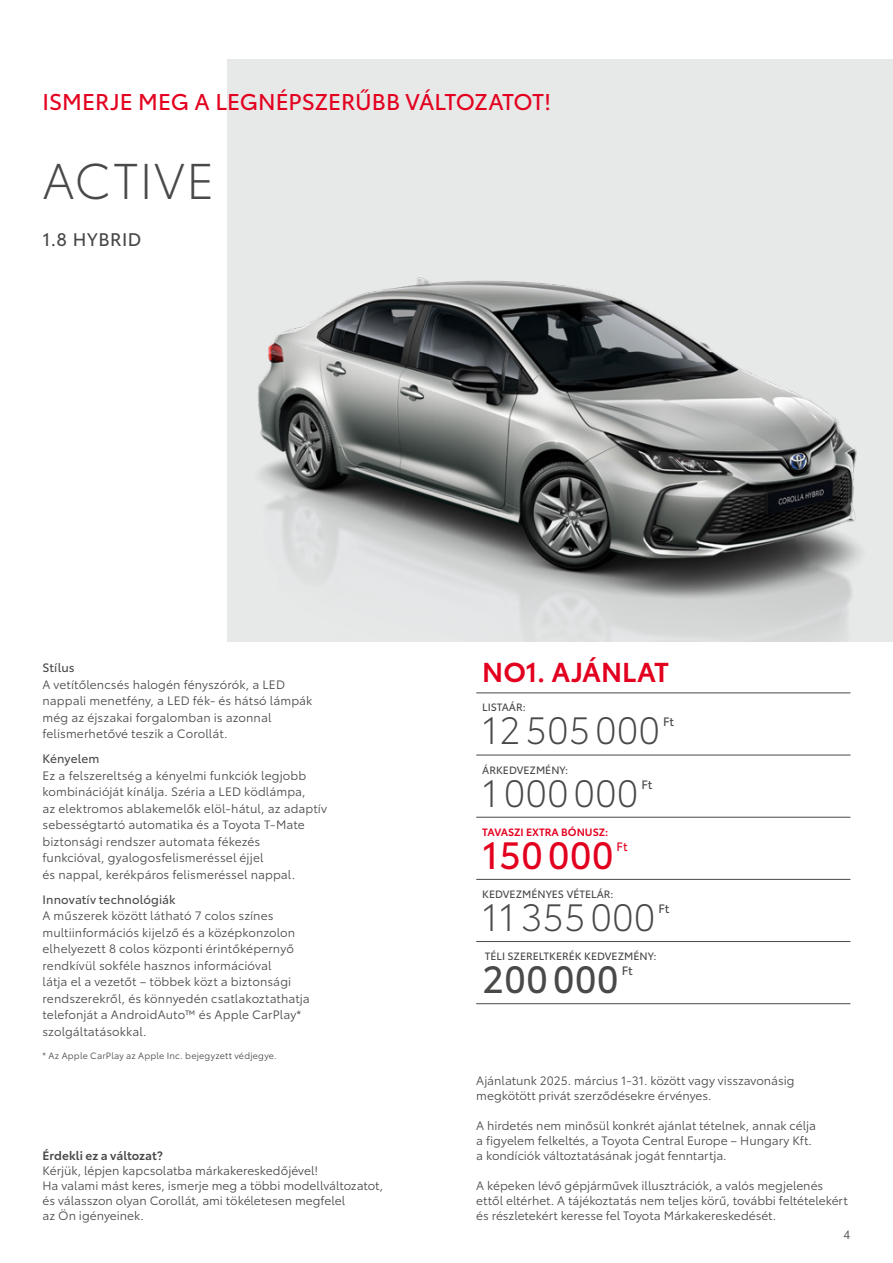
<style>
.page{position:relative;width:893px;height:1263px;background:#fff}
.page>*{position:absolute;margin:0;border:0;box-sizing:border-box;transform-origin:0 0}
.t1{font:300 49.5px "Toyota Type";letter-spacing:.03em;color:#494948}
.t2{font:300 37.5px "Toyota Type";color:#494948}
.t3{font:37.5px "Toyota Type";color:#e3001f}
.t4{font:37.5px "Toyota Type";color:#494948}
.t5{font:600 27px "Toyota Type";letter-spacing:-.005em;color:#e3001f}
.t6{font:22.5px "Toyota Type";letter-spacing:-.005em;color:#e3001f}
.t7{font:18px "Toyota Type";letter-spacing:.03em;color:#494948}
.t8{font:12px/16.5px "Toyota Type";letter-spacing:.005em;color:#494948}
.t9{font:12px "Toyota Type";letter-spacing:.01em;color:#494948}
.t10{font:600 12px "Toyota Type";letter-spacing:.005em;color:#494948}
.t11{font:12px "Toyota Type";color:#e3001f}
.t12{font:10.5px "Toyota Type";color:#494948}
.t13{font:600 10.5px "Toyota Type";letter-spacing:-.005em;color:#e3001f}
.t14{font:9px "Toyota Type";letter-spacing:.02em;color:#494948}
</style>
<div class="page">
<div style="left:227px;top:60px;width:666px;height:582px;background:#e7e8e8"></div>
<img style="left:258px;top:277px;width:603px;height:365px">
<hr style="left:476px;top:693px;width:374px;height:1px;background:#494948">
<hr style="left:476px;top:755px;width:374px;height:1px;background:#494948">
<hr style="left:476px;top:817px;width:374px;height:1px;background:#494948">
<hr style="left:476px;top:879px;width:374px;height:1px;background:#494948">
<hr style="left:476px;top:941px;width:374px;height:1px;background:#494948">
<hr style="left:476px;top:1003px;width:374px;height:1px;background:#494948">
<h3 class="t6" style="left:43px;top:86px;width:510px">ISMERJE MEG A LEGNÉPSZERŰBB VÁLTOZATOT!</h3>
<h1 class="t1" style="left:43px;top:145px;width:174px">ACTIVE</h1>
<h3 class="t7" style="left:43px;top:226px;width:100px">1.8 HYBRID</h3>
<p class="t9" style="left:43px;top:659px;width:34px">Stílus</p>
<p class="t8" style="left:43px;top:675px;width:271px">A vetítőlencsés halogén fényszórók, a LED nappali menetfény, a LED fék- és hátsó lámpák még az éjszakai forgalomban is azonnal felismerhetővé teszik a Corollát.</p>
<p class="t9" style="left:43px;top:750px;width:58px">Kényelem</p>
<p class="t8" style="left:43px;top:766px;width:286px">Ez a felszereltség a kényelmi funkciók legjobb kombinációját kínálja. Széria a LED ködlámpa,<br>az elektromos ablakemelők elöl-hátul, az adaptív sebességtartó automatika és a Toyota T-Mate biztonsági rendszer automata fékezés<br>funkcióval, gyalogosfelismeréssel éjjel<br>és nappal, kerékpáros felismeréssel nappal.</p>
<p class="t9" style="left:43px;top:890px;width:135px">Innovatív technológiák</p>
<p class="t8" style="left:43px;top:907px;width:269px">A műszerek között látható 7 colos színes multiinformációs kijelző és a középkonzolon elhelyezett 8 colos központi érintőképernyő rendkívül sokféle hasznos információval<br>látja el a vezetőt – többek közt a biztonsági rendszerekről, és könnyedén csatlakoztathatja telefonját a AndroidAuto™ és Apple CarPlay* szolgáltatásokkal.</p>
<p class="t14" style="left:43px;top:1049px;width:236px">* Az Apple CarPlay az Apple Inc. bejegyzett védjegye.</p>
<p class="t10" style="left:43px;top:1147px;width:122px">Érdekli ez a változat?</p>
<p class="t8" style="left:43px;top:1163px;width:342px;line-height:15px">Kérjük, lépjen kapcsolatba márkakereskedőjével!<br>Ha valami mást keres, ismerje meg a többi modellváltozatot, és válasszon olyan Corollát, ami tökéletesen megfelel<br>az Ön igényeinek.</p>
<h3 class="t5" style="left:482px;top:651px;width:188px">NO1. AJÁNLAT</h3>
<p class="t12" style="left:482px;top:700px;width:45px">LISTAÁR:</p>
<h2 class="t2" style="left:482px;top:704px;width:179px">12505000</h2>
<p class="t9" style="left:663px;top:713px;width:12px">Ft</p>
<p class="t12" style="left:482px;top:762px;width:88px">ÁRKEDVEZMÉNY:</p>
<h2 class="t2" style="left:482px;top:766px;width:158px">1000000</h2>
<p class="t9" style="left:641px;top:775px;width:12px">Ft</p>
<p class="t13" style="left:482px;top:824px;width:128px">TAVASZI EXTRA BÓNUSZ:</p>
<h2 class="t3" style="left:482px;top:827px;width:133px">150000</h2>
<p class="t11" style="left:617px;top:837px;width:12px">Ft</p>
<p class="t12" style="left:482px;top:886px;width:133px">KEDVEZMÉNYES VÉTELÁR:</p>
<h2 class="t2" style="left:482px;top:890px;width:175px">11355000</h2>
<p class="t9" style="left:658px;top:899px;width:12px">Ft</p>
<p class="t12" style="left:485px;top:948px;width:173px">TÉLI SZERELTKERÉK KEDVEZMÉNY:</p>
<h2 class="t4" style="left:482px;top:951px;width:138px">200000</h2>
<p class="t9" style="left:622px;top:962px;width:12px">Ft</p>
<p class="t8" style="left:476px;top:1073px;width:320px;line-height:15px">Ajánlatunk 2025. március 1-31. között vagy visszavonásig megkötött privát szerződésekre érvényes.</p>
<p class="t8" style="left:476px;top:1118px;width:341px;line-height:15px">A hirdetés nem minősül konkrét ajánlat tételnek, annak célja a figyelem felkeltés, a Toyota Central Europe – Hungary Kft. a kondíciók változtatásának jogát fenntartja.</p>
<p class="t8" style="left:476px;top:1178px;width:373px;line-height:15px">A képeken lévő gépjárművek illusztrációk, a valós megjelenés ettől eltérhet. A tájékoztatás nem teljes körű, további feltételekért és részletekért keresse fel Toyota Márkakereskedését.</p>
<p class="t8" style="left:843px;top:1225px;width:8px">4</p>
</div>
